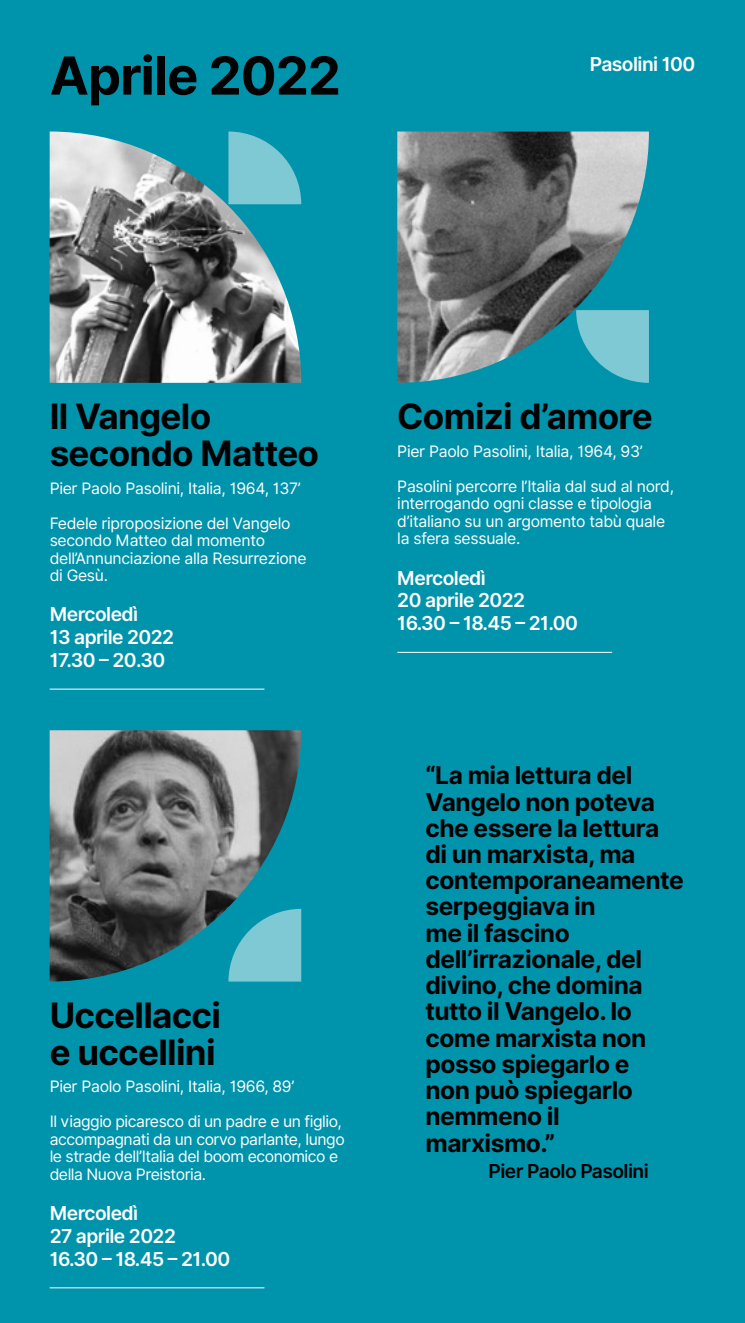
<style>
.page{position:relative;width:745px;height:1323px;background:#fff}
.page>*{position:absolute;margin:0;border:0;box-sizing:border-box;transform-origin:0 0}
.t1{font:700 52.5px "Inter";letter-spacing:-.02em;color:#020203}
.t2{font:700 35px/36.8px "Inter";letter-spacing:-.02em;color:#020203}
.t3{font:700 24.5px/26.2px "Inter";letter-spacing:-.02em;color:#020203}
.t4{font:600 19.25px/22.8px "Inter";letter-spacing:-.03em;color:#fff}
.t5{font:600 19.25px "Inter";letter-spacing:-.03em;color:#000}
.t6{font:15.75px/17.5px "Inter";letter-spacing:-.02em;color:#fff}
</style>
<div class="page">
<div style="left:0;top:0;width:744px;height:1323px;background:#0094ac"></div>
<img style="left:50px;top:132px;width:251px;height:251px">
<img style="left:397px;top:132px;width:251px;height:251px">
<img style="left:50px;top:730px;width:251px;height:252px">
<hr style="left:50px;top:1287px;width:214px;height:1px;background:#fff">
<svg style="left:228px;top:132px;width:73px;height:72px"></svg>
<svg style="left:575px;top:310px;width:73px;height:73px"></svg>
<svg style="left:228px;top:909px;width:73px;height:73px"></svg>
<hr style="left:50px;top:689px;width:214px;height:1px;background:#fff">
<hr style="left:397px;top:652px;width:214px;height:1px;background:#fff">
<h1 class="t1" style="left:50px;top:37px;width:292px">Aprile 2022</h1>
<p class="t4" style="left:589px;top:53px;width:107px">Pasolini 100</p>
<h2 class="t2" style="left:50px;top:399px;width:271px">Il Vangelo secondo Matteo</h2>
<p class="t6" style="left:50px;top:479px;width:253px">Pier Paolo Pasolini, Italia, 1964, 137’</p>
<p class="t6" style="left:50px;top:514px;width:258px">Fedele riproposizione del Vangelo secondo Matteo dal momento dell’Annunciazione alla Resurrezione di Gesù.</p>
<p class="t4" style="left:50px;top:603px;width:126px">Mercoledì<br>13 aprile 2022<br>17.30 – 20.30</p>
<h2 class="t2" style="left:50px;top:998px;width:173px">Uccellacci e uccellini</h2>
<p class="t6" style="left:50px;top:1078px;width:246px">Pier Paolo Pasolini, Italia, 1966, 89’</p>
<p class="t6" style="left:50px;top:1113px;width:296px">Il viaggio picaresco di un padre e un figlio, accompagnati da un corvo parlante, lungo le strade dell’Italia del boom economico e della Nuova Preistoria.</p>
<p class="t4" style="left:50px;top:1202px;width:182px">Mercoledì<br>27 aprile 2022<br>16.30 – 18.45 – 21.00</p>
<h2 class="t2" style="left:397px;top:399px;width:257px">Comizi d’amore</h2>
<p class="t6" style="left:397px;top:442px;width:247px">Pier Paolo Pasolini, Italia, 1964, 93’</p>
<p class="t6" style="left:397px;top:477px;width:278px">Pasolini percorre l’Italia dal sud al nord, interrogando ogni classe e tipologia d’italiano su un argomento tabù quale la sfera sessuale.</p>
<p class="t4" style="left:397px;top:567px;width:182px">Mercoledì<br>20 aprile 2022<br>16.30 – 18.45 – 21.00</p>
<p class="t3" style="left:425px;top:763px;width:259px">“La mia lettura del<br>Vangelo non poteva che essere la lettura di un marxista, ma contemporaneamente serpeggiava in<br>me il fascino dell’irrazionale, del divino, che domina tutto il Vangelo. Io come marxista non posso spiegarlo e<br>non può spiegarlo nemmeno il marxismo.”</p>
<p class="t5" style="left:488px;top:1157px;width:161px">Pier Paolo Pasolini</p>
</div>
